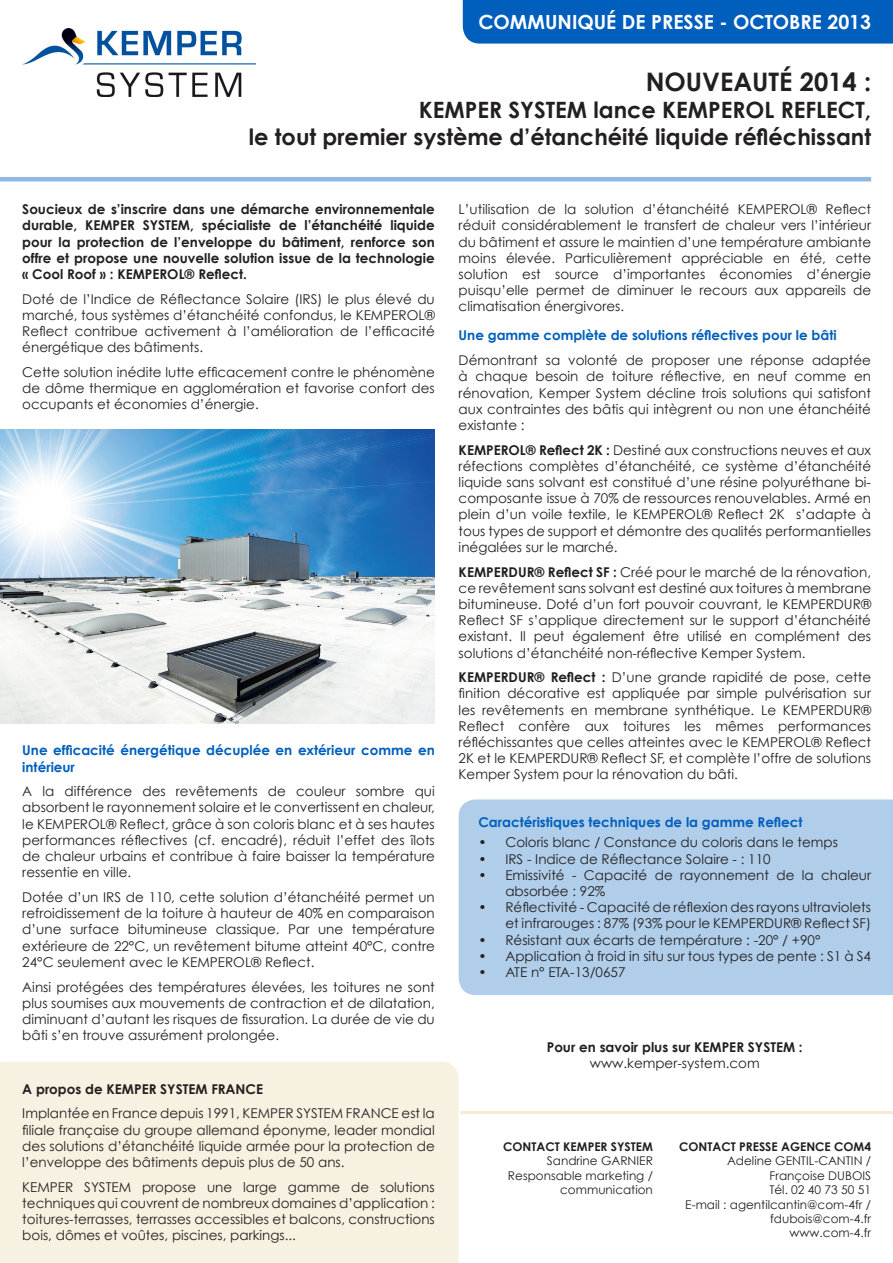
<style>
.page{position:relative;width:893px;height:1263px;background:#fff}
.page>*{position:absolute;margin:0;border:0;box-sizing:border-box;transform-origin:0 0}
.t1{font:700 25.5px "Century Gothic";color:#231f20}
.t2{font:700 22.5px "Century Gothic";color:#231f20}
.t3{font:700 19.5px "Century Gothic";color:#fff}
.t4{font:13.5px/16.2px "Century Gothic";color:#231f20;text-align:justify}
.t5{font:700 13.5px/16.2px "Century Gothic";color:#231f20;text-align:justify}
.t6{font:700 13.5px/16.2px "Century Gothic";color:#005fbc}
.t7{font:12px/14.4px "Century Gothic";color:#231f20;text-align:right}
.t8{font:700 12px "Century Gothic";color:#231f20}
.s1{font-weight:700}
</style>
<div class="page">
<img style="left:0;top:429px;width:435px;height:294px">
<div style="left:0;top:1062px;width:459px;height:201px;background:#f6f1e0"></div>
<hr style="left:460px;top:1111px;width:433px;height:3px;background:#f3ebd3">
<div style="left:463px;top:0;width:430px;height:44px;background:#005fbc"></div>
<img style="left:22px;top:29px;width:233px;height:67px">
<hr style="left:0;top:177px;width:871px;height:4px;background:#8eb9e2">
<div style="left:459px;top:799px;width:434px;height:196px;background:#b0ceea"></div>
<p class="t3" style="left:478px;top:10px;width:394px">COMMUNIQUÉ DE PRESSE - OCTOBRE 2013</p>
<p class="t1" style="left:646px;top:66px;width:227px">NOUVEAUTÉ 2014 :</p>
<p class="t2" style="left:419px;top:96px;width:454px">KEMPER SYSTEM lance KEMPEROL REFLECT,</p>
<p class="t2" style="left:249px;top:123px;width:624px">le tout premier système d’étanchéité liquide réfléchissant</p>
<p class="t5" style="left:22px;top:201px;width:414px">Soucieux de s’inscrire dans une démarche environnementale durable, KEMPER SYSTEM, spécialiste de l’étanchéité liquide pour la protection de l’enveloppe du bâtiment, renforce son offre et propose une nouvelle solution issue de la technologie « Cool Roof » : KEMPEROL® Reflect.</p>
<p class="t4" style="left:22px;top:291px;width:414px">Doté de l’Indice de Réflectance Solaire (IRS) le plus élevé du marché, tous systèmes d’étanchéité confondus, le KEMPEROL® Reflect contribue activement à l’amélioration de l’efficacité énergétique des bâtiments.</p>
<p class="t4" style="left:22px;top:364px;width:414px">Cette solution inédite lutte efficacement contre le phénomène de dôme thermique en agglomération et favorise confort des occupants et économies d’énergie.</p>
<p class="t6" style="left:22px;top:742px;width:414px">Une efficacité énergétique décuplée en extérieur comme en intérieur</p>
<p class="t4" style="left:22px;top:783px;width:414px">A la différence des revêtements de couleur sombre qui absorbent le rayonnement solaire et le convertissent en chaleur, le KEMPEROL® Reflect, grâce à son coloris blanc et à ses hautes performances réflectives (cf. encadré), réduit l’effet des îlots de chaleur urbains et contribue à faire baisser la température ressentie en ville.</p>
<p class="t4" style="left:22px;top:889px;width:414px">Dotée d’un IRS de 110, cette solution d’étanchéité permet un refroidissement de la toiture à hauteur de 40% en comparaison d’une surface bitumineuse classique. Par une température extérieure de 22°C, un revêtement bitume atteint 40°C, contre 24°C seulement avec le KEMPEROL® Reflect.</p>
<p class="t4" style="left:22px;top:978px;width:414px">Ainsi protégées des températures élevées, les toitures ne sont plus soumises aux mouvements de contraction et de dilatation, diminuant d’autant les risques de fissuration. La durée de vie du bâti s’en trouve assurément prolongée.</p>
<p class="t5" style="left:22px;top:1080px;width:242px">A propos de KEMPER SYSTEM FRANCE</p>
<p class="t4" style="left:22px;top:1105px;width:414px">Implantée en France depuis 1991, KEMPER SYSTEM FRANCE est la filiale française du groupe allemand éponyme, leader mondial des solutions d’étanchéité liquide armée pour la protection de l’enveloppe des bâtiments depuis plus de 50 ans.</p>
<p class="t4" style="left:22px;top:1178px;width:414px">KEMPER SYSTEM propose une large gamme de solutions techniques qui couvrent de nombreux domaines d’application : toitures-terrasses, terrasses accessibles et balcons, constructions bois, dômes et voûtes, piscines, parkings...</p>
<p class="t4" style="left:459px;top:201px;width:414px">L’utilisation de la solution d’étanchéité KEMPEROL® Reflect réduit considérablement le transfert de chaleur vers l’intérieur du bâtiment et assure le maintien d’une température ambiante moins élevée. Particulièrement appréciable en été, cette solution est source d’importantes économies d’énergie puisqu’elle permet de diminuer le recours aux appareils de climatisation énergivores.</p>
<p class="t6" style="left:459px;top:327px;width:379px">Une gamme complète de solutions réflectives pour le bâti</p>
<p class="t4" style="left:459px;top:352px;width:414px">Démontrant sa volonté de proposer une réponse adaptée à chaque besoin de toiture réflective, en neuf comme en rénovation, Kemper System décline trois solutions qui satisfont aux contraintes des bâtis qui intègrent ou non une étanchéité existante :</p>
<p class="t4" style="left:459px;top:441px;width:414px"><span class="s1">KEMPEROL® Reflect 2K :</span> Destiné aux constructions neuves et aux réfections complètes d’étanchéité, ce système d’étanchéité liquide sans solvant est constitué d’une résine polyuréthane bi&shy;composante issue à 70% de ressources renouvelables. Armé en plein d’un voile textile, le KEMPEROL® Reflect 2K s’adapte à tous types de support et démontre des qualités performantielles inégalées sur le marché.</p>
<p class="t4" style="left:459px;top:563px;width:414px"><span class="s1">KEMPERDUR® Reflect SF :</span> Créé pour le marché de la rénovation, ce revêtement sans solvant est destiné aux toitures à membrane bitumineuse. Doté d’un fort pouvoir couvrant, le KEMPERDUR® Reflect SF s’applique directement sur le support d’étanchéité existant. Il peut également être utilisé en complément des solutions d’étanchéité non-réflective Kemper System.</p>
<p class="t4" style="left:459px;top:669px;width:414px"><span class="s1">KEMPERDUR® Reflect :</span> D’une grande rapidité de pose, cette finition décorative est appliquée par simple pulvérisation sur les revêtements en membrane synthétique. Le KEMPERDUR® Reflect confère aux toitures les mêmes performances réfléchissantes que celles atteintes avec le KEMPEROL® Reflect 2K et le KEMPERDUR® Reflect SF, et complète l’offre de solutions Kemper System pour la rénovation du bâti.</p>
<p class="t6" style="left:478px;top:813px;width:325px">Caractéristiques techniques de la gamme Reflect</p>
<p class="t4" style="left:478px;top:834px;width:361px">• Coloris blanc / Constance du coloris dans le temps</p>
<p class="t4" style="left:478px;top:850px;width:294px">• IRS - Indice de Réflectance Solaire - : 110</p>
<p class="t4" style="left:505px;top:866px;width:367px;text-indent:-27px">• Emissivité - Capacité de rayonnement de la chaleur absorbée : 92%</p>
<p class="t4" style="left:478px;top:899px;width:394px;text-align:right">• Réflectivité - Capacité de réflexion des rayons ultraviolets et infrarouges : 87% (93% pour le KEMPERDUR® Reflect SF)</p>
<p class="t4" style="left:478px;top:931px;width:344px">• Résistant aux écarts de température : -20° / +90°</p>
<p class="t4" style="left:478px;top:947px;width:394px">• Application à froid in situ sur tous types de pente : S1 à S4</p>
<p class="t4" style="left:478px;top:964px;width:149px">• ATE n° ETA-13/0657</p>
<p class="t5" style="left:547px;top:1039px;width:257px">Pour en savoir plus sur KEMPER SYSTEM :</p>
<p class="t4" style="left:590px;top:1055px;width:171px">www.kemper-system.com</p>
<p class="t8" style="left:503px;top:1139px;width:151px">CONTACT KEMPER SYSTEM</p>
<p class="t7" style="left:547px;top:1153px;width:108px">Sandrine GARNIER</p>
<p class="t7" style="left:508px;top:1168px;width:146px">Responsable marketing / communication</p>
<p class="t8" style="left:679px;top:1139px;width:193px">CONTACT PRESSE AGENCE COM4</p>
<p class="t7" style="left:727px;top:1153px;width:146px">Adeline GENTIL-CANTIN /</p>
<p class="t7" style="left:769px;top:1168px;width:103px">Françoise DUBOIS</p>
<p class="t7" style="left:769px;top:1182px;width:103px">Tél. 02 40 73 50 51</p>
<p class="t7" style="left:685px;top:1197px;width:187px">E-mail : agentilcantin@com-4fr / fdubois@com-4.fr</p>
<p class="t7" style="left:790px;top:1225px;width:83px">www.com-4.fr</p>
</div>
